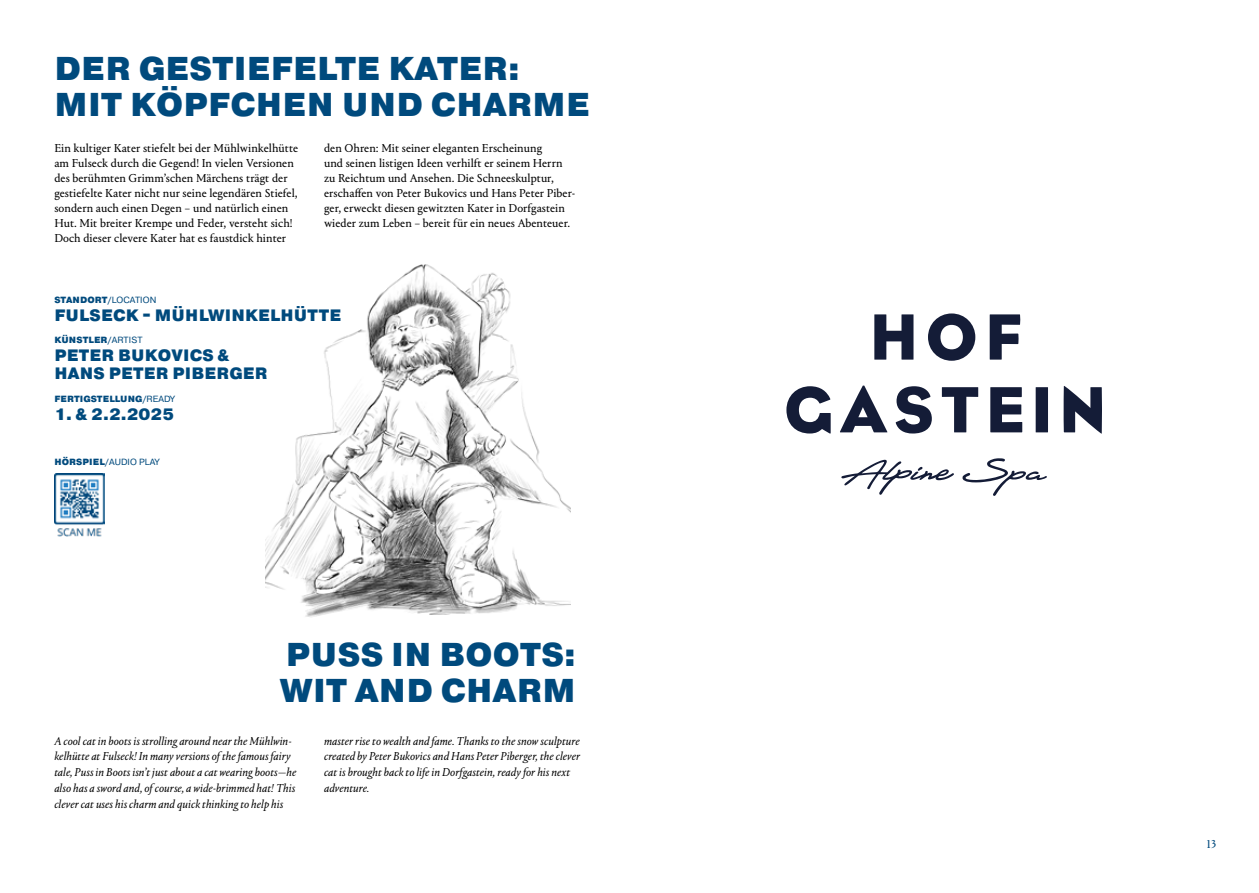
<style>
.page{position:relative;width:1259px;height:893px;background:#fff}
.page>*{position:absolute;margin:0;border:0;box-sizing:border-box;transform-origin:0 0}
.Überschrift{font:900 33px/36px "Pragmatica";letter-spacing:.01em;color:#004a7d}
.Überschrift-2{font:900 16.5px "Pragmatica";letter-spacing:.01em;color:#004a7d}
.Fliesstext{font:12px/15px "Portrait Text";color:#000}
.Fliesstext_engl{font:italic 12px/15.8px "Portrait Text";color:#000}
.Fliesstext-2{font:12px "Portrait Text";color:#004a7d}
.Überschrift-3{font:900 9px "Pragmatica";letter-spacing:.01em;color:#004a7d}
.s1{font-weight:400}
</style>
<div class="page">
<img style="left:266px;top:264px;width:305px;height:353px">
<svg style="left:786px;top:386px;width:44px;height:47px"></svg>
<svg style="left:840px;top:385px;width:47px;height:47px"></svg>
<svg style="left:895px;top:386px;width:37px;height:47px"></svg>
<svg style="left:942px;top:387px;width:36px;height:45px"></svg>
<svg style="left:1063px;top:386px;width:39px;height:48px"></svg>
<svg style="left:990px;top:387px;width:32px;height:45px"></svg>
<div style="left:1035px;top:387px;width:13px;height:45px;background:#141c37"></div>
<svg style="left:874px;top:314px;width:39px;height:46px"></svg>
<svg style="left:928px;top:313px;width:47px;height:48px"></svg>
<svg style="left:989px;top:314px;width:31px;height:46px"></svg>
<svg style="left:841px;top:460px;width:113px;height:35px"></svg>
<svg style="left:962px;top:458px;width:85px;height:38px"></svg>
<img style="left:54px;top:474px;width:50px;height:63px">
<p class="Überschrift" style="left:55px;top:51px;width:537px">DER GESTIEFELTE KATER:<br>MIT KÖPFCHEN UND CHARME</p>
<p class="Fliesstext" style="left:54px;top:140px;width:245px">Ein kultiger Kater stiefelt bei der Mühlwinkelhütte am Fulseck durch die Gegend! In vielen Versionen des berühmten Grimm’schen Märchens trägt der gestiefelte Kater nicht nur seine legendären Stiefel, sondern auch einen Degen – und natürlich einen Hut. Mit breiter Krempe und Feder, versteht sich!<br>Doch dieser clevere Kater hat es faustdick hinter</p>
<p class="Fliesstext" style="left:324px;top:140px;width:253px">den Ohren: Mit seiner eleganten Erscheinung<br>und seinen listigen Ideen verhilft er seinem Herrn zu Reichtum und Ansehen. Die Schneeskulptur, erschaffen von Peter Bukovics und Hans Peter Piber&shy;ger, erweckt diesen gewitzten Kater in Dorfgastein wieder zum Leben – bereit für ein neues Abenteuer.</p>
<p class="Überschrift-3" style="left:54px;top:294px;width:103px">STANDORT/<span class="s1">LOCATION</span></p>
<p class="Überschrift-2" style="left:54px;top:304px;width:288px">FULSECK - MÜHLWINKELHÜTTE</p>
<p class="Überschrift-3" style="left:54px;top:334px;width:90px">KÜNSTLER/<span class="s1">ARTIST</span></p>
<p class="Überschrift-2" style="left:54px;top:345px;width:176px">PETER BUKOVICS &amp;</p>
<p class="Überschrift-2" style="left:54px;top:363px;width:214px">HANS PETER PIBERGER</p>
<p class="Überschrift-3" style="left:54px;top:393px;width:122px">FERTIGSTELLUNG/<span class="s1">READY</span></p>
<p class="Überschrift-2" style="left:54px;top:403px;width:121px">1. &amp; 2.2.2025</p>
<p class="Überschrift-3" style="left:54px;top:456px;width:106px">HÖRSPIEL/<span class="s1">AUDIO PLAY</span></p>
<p class="Überschrift" style="left:286px;top:637px;width:292px">PUSS IN BOOTS:</p>
<p class="Überschrift" style="left:280px;top:673px;width:297px">WIT AND CHARM</p>
<p class="Fliesstext_engl" style="left:54px;top:732px;width:244px">A cool cat in boots is strolling around near the Mühlwin&shy;kelhütte at Fulseck! In many versions of the famous fairy tale, Puss in Boots isn’t just about a cat wearing boots—he also has a sword and, of course, a wide-brimmed hat! This clever cat uses his charm and quick thinking to help his</p>
<p class="Fliesstext_engl" style="left:324px;top:732px;width:258px">master rise to wealth and fame. Thanks to the snow sculpture created by Peter Bukovics and Hans Peter Piberger, the clever cat is brought back to life in Dorfgastein, ready for his next adventure.</p>
<p class="Fliesstext-2" style="left:1206px;top:835px;width:11px">13</p>
</div>
